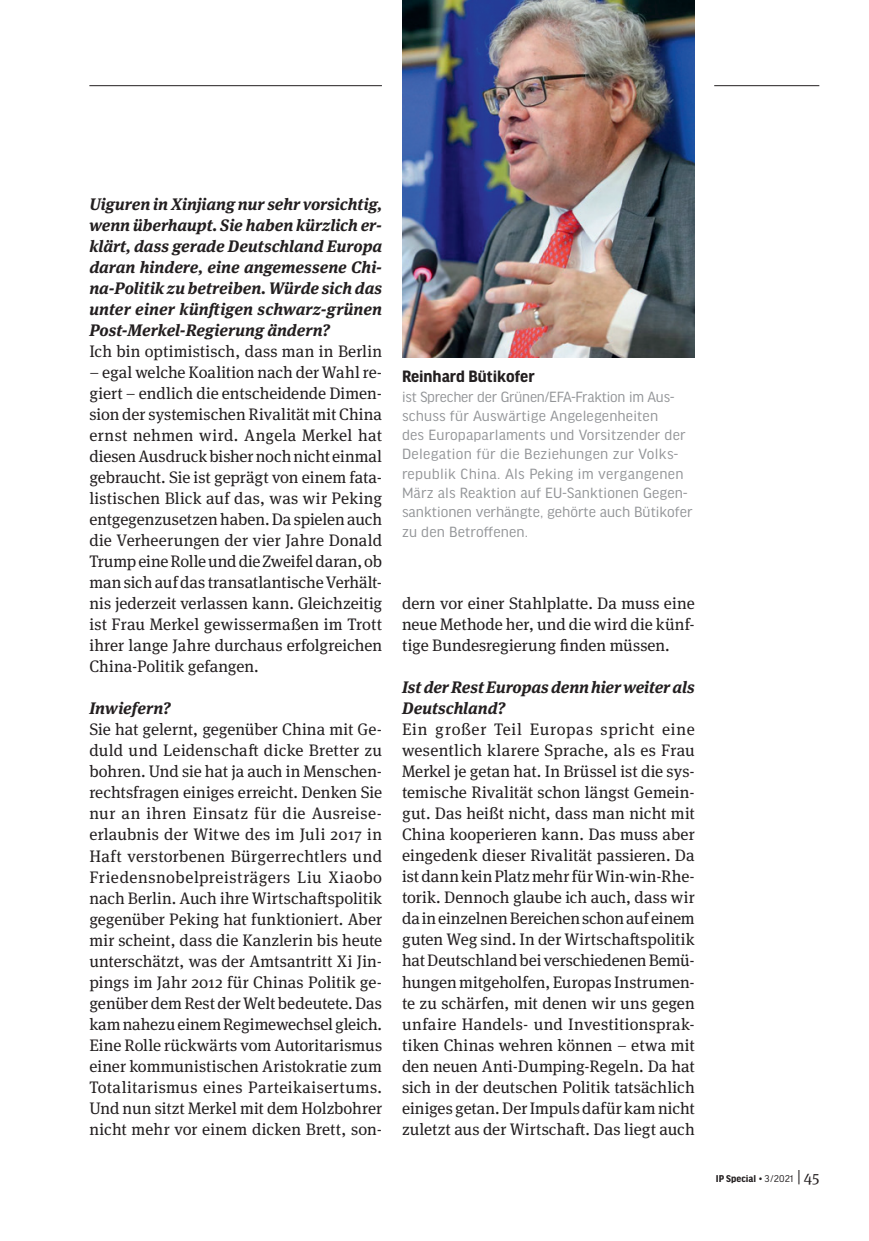
<style>
.page{position:relative;width:869px;height:1241px;background:#fff}
.page>*{position:absolute;margin:0;border:0;box-sizing:border-box;transform-origin:0 0}
.t1{font:700 17.5px "Good Headline Pro";color:#231f20}
.t2{font:16.62px/21px "Meta Serif Pro";color:#231f20;text-align:justify}
.t3{font:italic 700 16.62px/21px "Meta Serif Pro";color:#231f20;text-align:justify}
.t4{font:15.75px/19.2px "Good Headline Pro";letter-spacing:.01em;color:#939598}
.t5{font:700 10.5px "Good Headline Pro";color:#231f20}
.s1{font-weight:400}
.s2{font-family:"Meta Serif Pro";font-weight:400;font-size:15.75px}
</style>
<div class="page">
<hr style="left:89px;top:85px;width:293px;height:1px;background:#231f20">
<hr style="left:714px;top:85px;width:105px;height:1px;background:#231f20">
<img style="left:402px;top:0;width:292px;height:357px">
<p class="t3" style="left:89px;top:192px;width:294px">Uiguren in Xinjiang nur sehr vorsichtig, wenn überhaupt. Sie haben kürzlich er&shy;klärt, dass gerade Deutschland Europa daran hindere, eine angemessene Chi&shy;na-Politik zu betreiben. Würde sich das unter einer künftigen schwarz-grünen Post-Merkel-Regierung ändern?</p>
<p class="t2" style="left:89px;top:340px;width:294px">Ich bin optimistisch, dass man in Berlin</p>
<p class="t2" style="left:89px;top:361px;width:294px">– egal welche Koalition nach der Wahl re&shy;giert – endlich die entscheidende Dimen&shy;sion der systemischen Rivalität mit China ernst nehmen wird. Angela Merkel hat diesen Ausdruck bisher noch nicht einmal gebraucht. Sie ist geprägt von einem fata&shy;listischen Blick auf das, was wir Peking entgegenzusetzen haben. Da spielen auch die Verheerungen der vier Jahre Donald Trump eine Rolle und die Zweifel daran, ob man sich auf das transatlantische Verhält&shy;nis jederzeit verlassen kann. Gleichzeitig ist Frau Merkel gewissermaßen im Trott ihrer lange Jahre durchaus erfolgreichen China-Politik gefangen.</p>
<p class="t3" style="left:89px;top:696px;width:83px">Inwiefern?</p>
<p class="t2" style="left:89px;top:718px;width:294px">Sie hat gelernt, gegenüber China mit Ge&shy;duld und Leidenschaft dicke Bretter zu bohren. Und sie hat ja auch in Menschen&shy;rechtsfragen einiges erreicht. Denken Sie nur an ihren Einsatz für die Ausreise&shy;erlaubnis der Witwe des im Juli 2017 in Haft verstorbenen Bürgerrechtlers und Friedensnobelpreisträgers Liu Xiaobo nach Berlin. Auch ihre Wirtschaftspolitik gegenüber Peking hat funktioniert. Aber mir scheint, dass die Kanzlerin bis heute unterschätzt, was der Amtsantritt Xi Jin&shy;pings im Jahr 2012 für Chinas Politik ge&shy;genüber dem Rest der Welt bedeutete. Das kam nahezu einem Regimewechsel gleich.<br>Eine Rolle rückwärts vom Autoritarismus einer kommunistischen Aristokratie zum Totalitarismus eines Parteikaisertums.<br>Und nun sitzt Merkel mit dem Holzbohrer nicht mehr vor einem dicken Brett, son-</p>
<p class="t1" style="left:402px;top:368px;width:134px">Reinhard Bütikofer</p>
<p class="t4" style="left:402px;top:387px;width:292px">ist Sprecher der Grünen/EFA-Fraktion im Aus&shy;schuss für Auswärtige Angelegenheiten<br>des Europaparlaments und Vorsitzender der Delegation für die Beziehungen zur Volks&shy;republik China. Als Peking im vergangenen März als Reaktion auf EU-Sanktionen Gegen&shy;sanktionen verhängte, gehörte auch Bütikofer zu den Betroffenen.</p>
<p class="t2" style="left:402px;top:592px;width:294px">dern vor einer Stahlplatte. Da muss eine neue Methode her, und die wird die künf&shy;tige Bundesregierung finden müssen.</p>
<p class="t3" style="left:402px;top:675px;width:294px">Ist der Rest Europas denn hier weiter als<br>Deutschland?</p>
<p class="t2" style="left:402px;top:718px;width:294px">Ein großer Teil Europas spricht eine wesentlich klarere Sprache, als es Frau Merkel je getan hat. In Brüssel ist die sys&shy;temische Rivalität schon längst Gemein&shy;gut. Das heißt nicht, dass man nicht mit China kooperieren kann. Das muss aber eingedenk dieser Rivalität passieren. Da ist dann kein Platz mehr für Win-win-Rhe&shy;torik. Dennoch glaube ich auch, dass wir da in einzelnen Bereichen schon auf einem guten Weg sind. In der Wirtschaftspolitik hat Deutschland bei verschiedenen Bemü&shy;hungen mitgeholfen, Europas Instrumen&shy;te zu schärfen, mit denen wir uns gegen unfaire Handels- und Investitionsprak&shy;tiken Chinas wehren können – etwa mit den neuen Anti-Dumping-Regeln. Da hat sich in der deutschen Politik tatsächlich einiges getan. Der Impuls dafür kam nicht zuletzt aus der Wirtschaft. Das liegt auch</p>
<p class="t5" style="left:715px;top:1173px;width:105px">IP Special <span class="s1">• 3/2021</span> <span class="s2">| 45</span></p>
</div>
